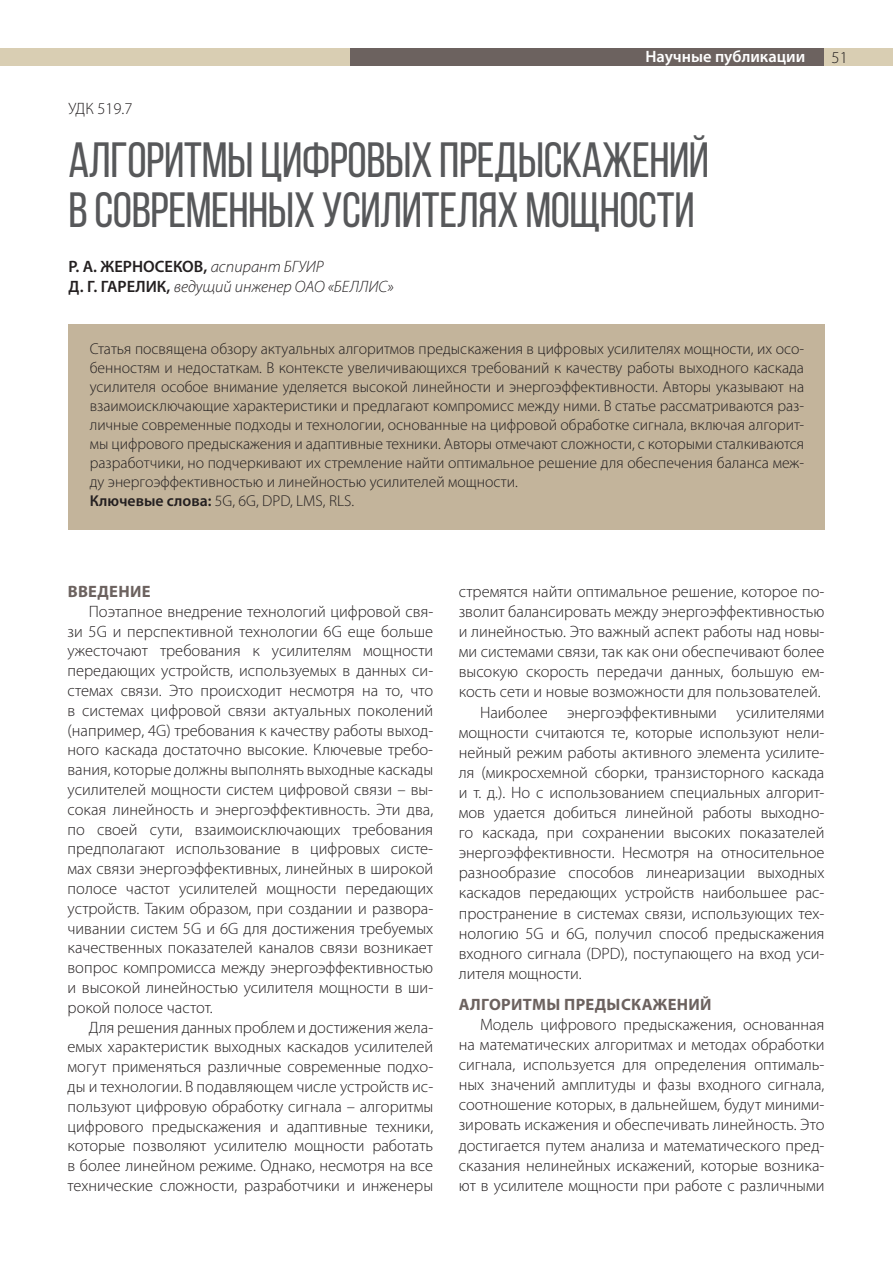
<style>
.page{position:relative;width:893px;height:1263px;background:#fff}
.page>*{position:absolute;margin:0;border:0;box-sizing:border-box;transform-origin:0 0}
.t1{font:49.5px/49.5px "Bebas Neue";letter-spacing:-.01em;color:#57585a}
.t2{font:300 16.65px "Myriad Pro";color:#231f20}
.t3{font:300 16.5px/19.8px "Myriad Pro";color:#231f20;text-align:justify}
.t4{font:italic 300 16.5px/19.8px "Myriad Pro";color:#231f20}
.t5{font:700 16.5px "Myriad Pro";letter-spacing:.02em;color:#6c625f}
.t6{font:600 16.5px "Myriad Pro";color:#fff}
.t7{font:300 15.75px/18.9px "Myriad Pro";color:#231f20}
.s1{font-weight:600;font-style:normal}
.s2{font-weight:600}
</style>
<div class="page">
<div style="left:824px;top:48px;width:69px;height:18px;background:#d9ceb3"></div>
<div style="left:350px;top:48px;width:474px;height:18px;background:#6c625f"></div>
<div style="left:0;top:48px;width:350px;height:18px;background:#d9ceb3"></div>
<div style="left:69px;top:324px;width:756px;height:205px;background:#c3b49b"></div>
<p class="t3" style="left:69px;top:99px;width:65px">УДК 519.7</p>
<p class="t6" style="left:645px;top:45px;width:161px">Научные публикации</p>
<p class="t2" style="left:832px;top:49px;width:18px">51</p>
<h1 class="t1" style="left:69px;top:135px;width:642px">Алгоритмы цифровых предыскажений в современных усилителях мощности</h1>
<p class="t4" style="left:69px;top:257px;width:327px"><span class="s1">Р. А. ЖЕРНОСЕКОВ,</span> аспирант БГУИР<br><span class="s1">Д. Г. ГАРЕЛИК,</span> ведущий инженер ОАО «БЕЛЛИС»</p>
<p class="t7" style="left:90px;top:340px;width:716px">Статья посвящена обзору актуальных алгоритмов предыскажения в цифровых усилителях мощности, их осо&shy;бенностям и недостаткам. В контексте увеличивающихся требований к качеству работы выходного каскада усилителя особое внимание уделяется высокой линейности и энергоэффективности. Авторы указывают на взаимоисключающие характеристики и предлагают компромисс между ними. В статье рассматриваются раз&shy;личные современные подходы и технологии, основанные на цифровой обработке сигнала, включая алгорит&shy;мы цифрового предыскажения и адаптивные техники. Авторы отмечают сложности, с которыми сталкиваются разработчики, но подчеркивают их стремление найти оптимальное решение для обеспечения баланса меж&shy;ду энергоэффективностью и линейностью усилителей мощности.<br><span class="s2">Ключевые слова:</span> 5G, 6G, DPD, LMS, RLS.</p>
<p class="t5" style="left:68px;top:581px;width:84px">ВВЕДЕНИЕ</p>
<p class="t3" style="left:68px;top:602px;width:367px;text-indent:21px">Поэтапное внедрение технологий цифровой свя&shy;зи 5G и перспективной технологии 6G еще больше ужесточают требования к усилителям мощности передающих устройств, используемых в данных си&shy;стемах связи. Это происходит несмотря на то, что в системах цифровой связи актуальных поколений (например, 4G) требования к качеству работы выход&shy;ного каскада достаточно высокие. Ключевые требо&shy;вания, которые должны выполнять выходные каскады усилителей мощности систем цифровой связи – вы&shy;сокая линейность и энергоэффективность. Эти два, по своей сути, взаимоисключающих требования предполагают использование в цифровых систе&shy;мах связи энергоэффективных, линейных в широкой полосе частот усилителей мощности передающих устройств. Таким образом, при создании и развора&shy;чивании систем 5G и 6G для достижения требуемых качественных показателей каналов связи возникает вопрос компромисса между энергоэффективностью и высокой линейностью усилителя мощности в ши&shy;рокой полосе частот.</p>
<p class="t3" style="left:68px;top:1017px;width:367px;text-indent:21px">Для решения данных проблем и достижения жела&shy;емых характеристик выходных каскадов усилителей могут применяться различные современные подхо&shy;ды и технологии. В подавляющем числе устройств ис&shy;пользуют цифровую обработку сигнала – алгоритмы цифрового предыскажения и адаптивные техники, которые позволяют усилителю мощности работать в более линейном режиме. Однако, несмотря на все технические сложности, разработчики и инженеры</p>
<p class="t3" style="left:459px;top:582px;width:367px">стремятся найти оптимальное решение, которое по-</p>
<p class="t3" style="left:459px;top:602px;width:367px">зволит балансировать между энергоэффективностью</p>
<p class="t3" style="left:459px;top:622px;width:367px">и линейностью. Это важный аспект работы над новы-</p>
<p class="t3" style="left:459px;top:642px;width:367px">ми системами связи, так как они обеспечивают более</p>
<p class="t3" style="left:459px;top:662px;width:367px">высокую скорость передачи данных, большую ем-</p>
<p class="t3" style="left:459px;top:682px;width:363px">кость сети и новые возможности для пользователей.</p>
<p class="t3" style="left:480px;top:702px;width:346px">Наиболее энергоэффективными усилителями</p>
<p class="t3" style="left:459px;top:722px;width:367px">мощности считаются те, которые используют нели-</p>
<p class="t3" style="left:459px;top:743px;width:367px">нейный режим работы активного элемента усилите-</p>
<p class="t3" style="left:459px;top:763px;width:367px">ля (микросхемной сборки, транзисторного каскада</p>
<p class="t3" style="left:459px;top:783px;width:367px">и т. д.). Но с использованием специальных алгорит-</p>
<p class="t3" style="left:459px;top:803px;width:367px">мов удается добиться линейной работы выходно-</p>
<p class="t3" style="left:459px;top:823px;width:367px">го каскада, при сохранении высоких показателей</p>
<p class="t3" style="left:459px;top:843px;width:367px">энергоэффективности. Несмотря на относительное</p>
<p class="t3" style="left:459px;top:863px;width:367px">разнообразие способов линеаризации выходных</p>
<p class="t3" style="left:459px;top:883px;width:367px">каскадов передающих устройств наибольшее рас-</p>
<p class="t3" style="left:459px;top:903px;width:367px">пространение в системах связи, использующих тех-</p>
<p class="t3" style="left:459px;top:923px;width:367px">нологию 5G и 6G, получил способ предыскажения</p>
<p class="t3" style="left:459px;top:943px;width:367px">входного сигнала (DPD), поступающего на вход уси-</p>
<p class="t3" style="left:459px;top:964px;width:124px">лителя мощности.</p>
<p class="t5" style="left:459px;top:993px;width:254px">АЛГОРИТМЫ ПРЕДЫСКАЖЕНИЙ</p>
<p class="t3" style="left:459px;top:1015px;width:367px;text-indent:21px">Модель цифрового предыскажения, основанная на математических алгоритмах и методах обработки сигнала, используется для определения оптималь&shy;ных значений амплитуды и фазы входного сигнала, соотношение которых, в дальнейшем, будут миними&shy;зировать искажения и обеспечивать линейность. Это достигается путем анализа и математического пред&shy;сказания нелинейных искажений, которые возника&shy;ют в усилителе мощности при работе с различными</p>
</div>
